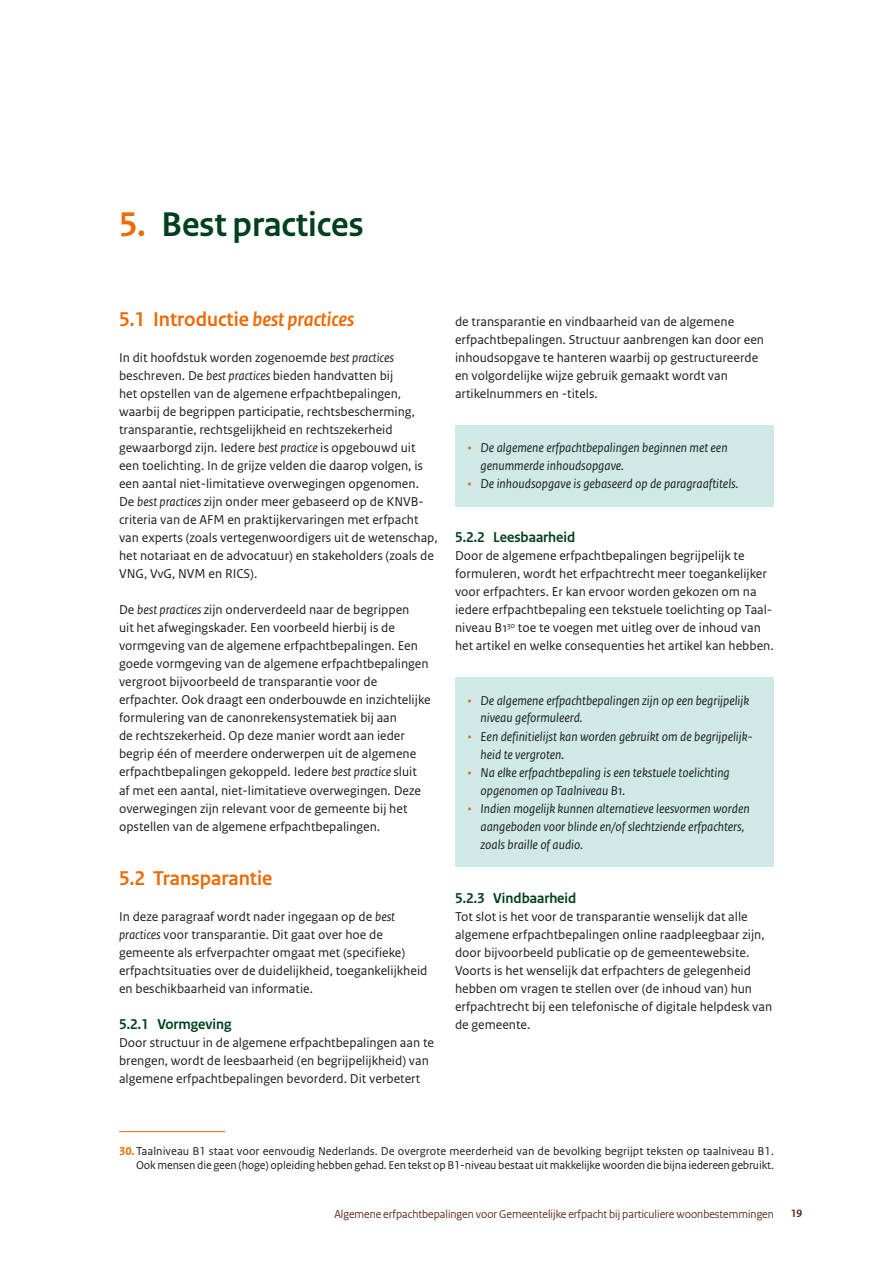
<style>
.page{position:relative;width:893px;height:1263px;background:#fff}
.page>*{position:absolute;margin:0;border:0;box-sizing:border-box;transform-origin:0 0}
.H2_Kop_hoofdstuk{font:700 36px "Rijksoverheid Sans Heading";color:#00401c}
.H3_Paragraafkop{font:700 21px "Rijksoverheid Sans Heading";color:#ed6b06}
.H4_Alineakop{font:700 15px "Rijksoverheid Sans Heading";color:#00401c}
.P_Broodtekst{font:13.5px/18px "Rijksoverheid Sans Text";color:#1d1d1b}
.t1{font:italic 13.5px/18px "Rijksoverheid Sans Text";color:#1d1d1b}
.Voetnoot{font:12px/14.4px "Rijksoverheid Sans Text";letter-spacing:-.01em;color:#1d1d1b;text-align:right}
.t2{font:12px "Rijksoverheid Sans Heading";color:#55210e}
.t3{font:700 11.25px "Rijksoverheid Sans Heading";color:#55210e}
.s1{color:#ed6b06}
.s2{font-style:italic}
.s3{font-style:normal;color:#ed6b06}
.s4{font-weight:700;color:#ed6b06}
</style>
<div class="page">
<hr style="left:119px;top:1131px;width:106px;height:1px;background:#ed6b06">
<div style="left:455px;top:425px;width:319px;height:63px;background:#cfeae6"></div>
<div style="left:455px;top:461px;width:319px;height:45px;background:#cfeae6"></div>
<div style="left:455px;top:677px;width:319px;height:63px;background:#cfeae6"></div>
<div style="left:455px;top:713px;width:319px;height:63px;background:#cfeae6"></div>
<div style="left:455px;top:749px;width:319px;height:63px;background:#cfeae6"></div>
<div style="left:455px;top:785px;width:319px;height:81px;background:#cfeae6"></div>
<h2 class="H2_Kop_hoofdstuk" style="left:119px;top:204px;width:246px"><span class="s1">5.</span> Best practices</h2>
<h3 class="H3_Paragraafkop" style="left:119px;top:308px;width:237px">5.1 Introductie <span class="s2">best practices</span></h3>
<p class="P_Broodtekst" style="left:119px;top:349px;width:320px">In dit hoofdstuk worden zogenoemde <span class="s2">best practices </span>beschreven. De <span class="s2">best practices</span> bieden handvatten bij<br>het opstellen van de algemene erfpachtbepalingen, waarbij de begrippen participatie, rechtsbescherming, transparantie, rechtsgelijkheid en rechtszekerheid gewaarborgd zijn. Iedere <span class="s2">best practice</span> is opgebouwd uit een toelichting. In de grijze velden die daarop volgen, is een aantal niet-limitatieve overwegingen opgenomen.<br>De <span class="s2">best practices</span> zijn onder meer gebaseerd op de KNVB&shy;criteria van de AFM en praktijkervaringen met erfpacht van experts (zoals vertegenwoordigers uit de wetenschap, het notariaat en de advocatuur) en stakeholders (zoals de VNG, VvG, NVM en RICS).</p>
<p class="P_Broodtekst" style="left:119px;top:601px;width:313px">De <span class="s2">best practices</span> zijn onderverdeeld naar de begrippen<br>uit het afwegingskader. Een voorbeeld hierbij is de vormgeving van de algemene erfpachtbepalingen. Een goede vormgeving van de algemene erfpachtbepalingen vergroot bijvoorbeeld de transparantie voor de erfpachter. Ook draagt een onderbouwde en inzichtelijke formulering van de canonrekensystematiek bij aan<br>de rechtszekerheid. Op deze manier wordt aan ieder begrip één of meerdere onderwerpen uit de algemene erfpachtbepalingen gekoppeld. Iedere <span class="s2">best practice</span> sluit af met een aantal, niet-limitatieve overwegingen. Deze overwegingen zijn relevant voor de gemeente bij het opstellen van de algemene erfpachtbepalingen.</p>
<h3 class="H3_Paragraafkop" style="left:119px;top:866px;width:155px">5.2 Transparantie</h3>
<p class="P_Broodtekst" style="left:119px;top:907px;width:310px">In deze paragraaf wordt nader ingegaan op de <span class="s2">best practices</span> voor transparantie. Dit gaat over hoe de gemeente als erfverpachter omgaat met (specifieke) erfpachtsituaties over de duidelijkheid, toegankelijkheid en beschikbaarheid van informatie.</p>
<h3 class="H4_Alineakop" style="left:119px;top:1015px;width:114px">5.2.1 Vormgeving</h3>
<p class="P_Broodtekst" style="left:119px;top:1033px;width:316px">Door structuur in de algemene erfpachtbepalingen aan te brengen, wordt de leesbaarheid (en begrijpelijkheid) van algemene erfpachtbepalingen bevorderd. Dit verbetert</p>
<p class="P_Broodtekst" style="left:455px;top:313px;width:311px">de transparantie en vindbaarheid van de algemene erfpachtbepalingen. Structuur aanbrengen kan door een inhoudsopgave te hanteren waarbij op gestructureerde en volgordelijke wijze gebruik gemaakt wordt van artikelnummers en -titels.</p>
<p class="t1" style="left:480px;top:439px;width:249px;text-indent:-13px"><span class="s3">•</span> De algemene erfpachtbepalingen beginnen met een genummerde inhoudsopgave.</p>
<p class="t1" style="left:468px;top:475px;width:272px"><span class="s3">•</span> De inhoudsopgave is gebaseerd op de paragraaftitels.</p>
<h3 class="H4_Alineakop" style="left:455px;top:529px;width:122px">5.2.2 Leesbaarheid</h3>
<p class="P_Broodtekst" style="left:455px;top:547px;width:320px">Door de algemene erfpachtbepalingen begrijpelijk te formuleren, wordt het erfpachtrecht meer toegankelijker voor erfpachters. Er kan ervoor worden gekozen om na iedere erfpachtbepaling een tekstuele toelichting op Taal&shy;niveau B1<sup>30</sup> toe te voegen met uitleg over de inhoud van het artikel en welke consequenties het artikel kan hebben.</p>
<p class="t1" style="left:480px;top:691px;width:270px;text-indent:-13px"><span class="s3">•</span> De algemene erfpachtbepalingen zijn op een begrijpelijk niveau geformuleerd.</p>
<p class="t1" style="left:480px;top:727px;width:272px;text-indent:-13px"><span class="s3">•</span> Een definitielijst kan worden gebruikt om de begrijpelijk&shy;heid te vergroten.</p>
<p class="t1" style="left:480px;top:763px;width:251px;text-indent:-13px"><span class="s3">•</span> Na elke erfpachtbepaling is een tekstuele toelichting opgenomen op Taalniveau B1.</p>
<p class="t1" style="left:480px;top:799px;width:271px;text-indent:-13px"><span class="s3">•</span> Indien mogelijk kunnen alternatieve leesvormen worden aangeboden voor blinde en/of slechtziende erfpachters, zoals braille of audio.</p>
<h3 class="H4_Alineakop" style="left:455px;top:889px;width:123px">5.2.3 Vindbaarheid</h3>
<p class="P_Broodtekst" style="left:455px;top:907px;width:319px">Tot slot is het voor de transparantie wenselijk dat alle algemene erfpachtbepalingen online raadpleegbaar zijn, door bijvoorbeeld publicatie op de gemeentewebsite.<br>Voorts is het wenselijk dat erfpachters de gelegenheid hebben om vragen te stellen over (de inhoud van) hun erfpachtrecht bij een telefonische of digitale helpdesk van de gemeente.</p>
<p class="Voetnoot" style="left:119px;top:1144px;width:656px"><span class="s4">30.</span>Taalniveau B1 staat voor eenvoudig Nederlands. De overgrote meerderheid van de bevolking begrijpt teksten op taalniveau B1.<br>Ook mensen die geen (hoge) opleiding hebben gehad. Een tekst op B1-niveau bestaat uit makkelijke woorden die bijna iedereen gebruikt.</p>
<p class="t2" style="left:334px;top:1207px;width:441px">Algemene erfpachtbepalingen voor Gemeentelijke erfpacht bij particuliere woonbestemmingen</p>
<p class="t3" style="left:791px;top:1207px;width:13px">19</p>
</div>
